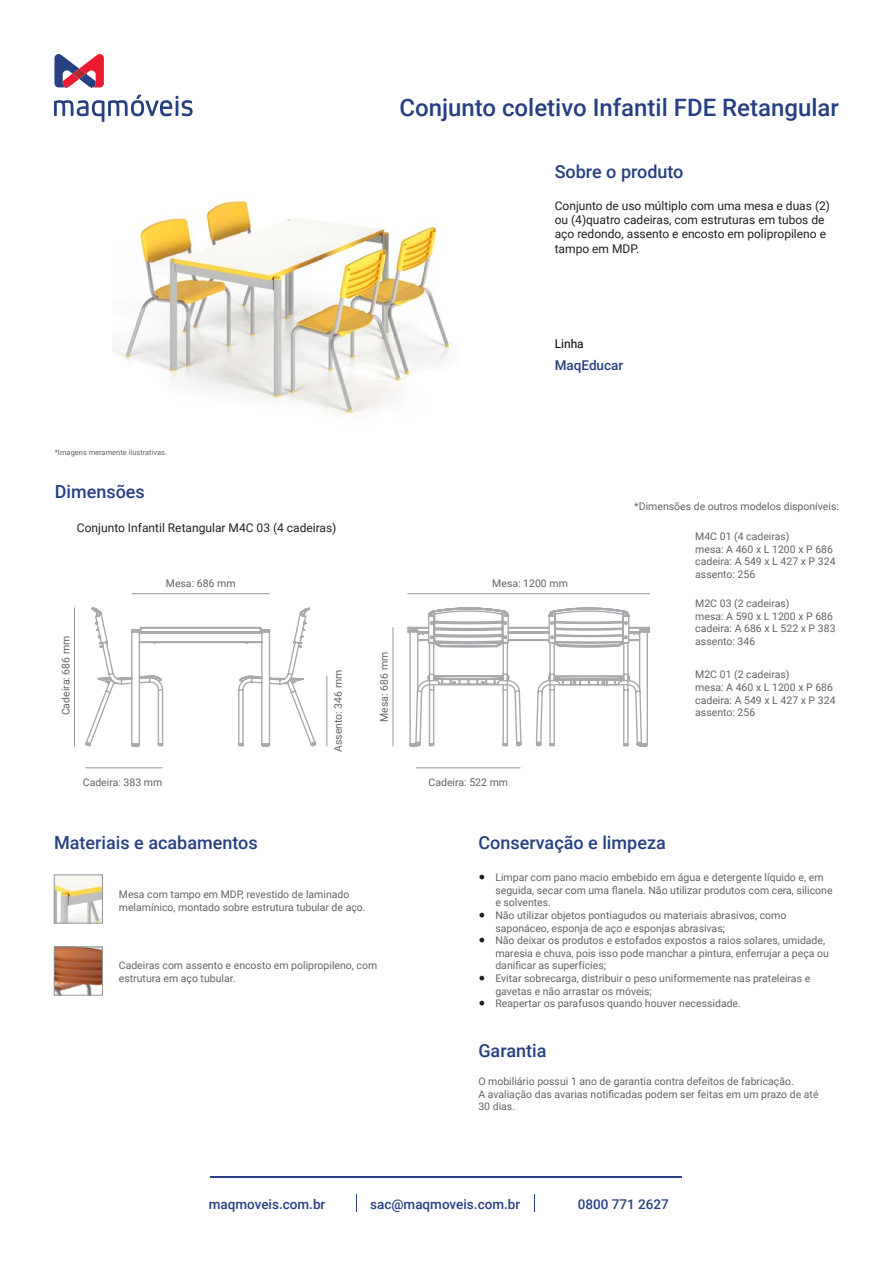
<style>
.page{position:relative;width:893px;height:1263px;background:#fff}
.page>*{position:absolute;margin:0;border:0;box-sizing:border-box;transform-origin:0 0}
.t1{font:500 24px "Roboto";color:#264081}
.t2{font:500 18px "Roboto";color:#264081}
.t3{font:500 13.5px "Roboto";color:#264081}
.t4{font:12px/14.4px "Roboto";color:#231f20}
.t5{font:12px "Roboto";color:#000001}
.t6{font:10.5px/12.6px "Roboto";color:#636366}
.t7{font:7.5px "Roboto";color:#636366}
.s1{font-family:"Minion Pro";font-size:18px;color:#231f20}
</style>
<div class="page">
<hr style="left:85px;top:767px;width:78px;height:1px;background:#939598">
<hr style="left:416px;top:767px;width:104px;height:1px;background:#939598">
<hr style="left:132px;top:593px;width:138px;height:1px;background:#939598">
<hr style="left:407px;top:593px;width:243px;height:1px;background:#939598">
<hr style="left:392px;top:627px;width:1px;height:119px;background:#939598">
<img style="left:56px;top:877px;width:45px;height:44px">
<div style="left:54px;top:875px;width:49px;height:48px;border:1px solid #939598"></div>
<img style="left:56px;top:949px;width:45px;height:44px">
<div style="left:54px;top:947px;width:49px;height:48px;border:1px solid #939598"></div>
<svg style="left:54px;top:95px;width:139px;height:27px"></svg>
<svg style="left:54px;top:54px;width:50px;height:33px"></svg>
<img style="left:112px;top:200px;width:343px;height:215px">
<svg style="left:74px;top:607px;width:254px;height:140px"></svg>
<svg style="left:407px;top:607px;width:243px;height:140px"></svg>
<hr style="left:211px;top:1176px;width:471px;height:1px;background:#264081">
<svg style="left:356px;top:1194px;width:1px;height:18px"></svg>
<svg style="left:534px;top:1194px;width:1px;height:18px"></svg>
<p class="t1" style="left:399px;top:91px;width:441px">Conjunto coletivo Infantil FDE Retangular</p>
<p class="t2" style="left:555px;top:159px;width:130px">Sobre o produto</p>
<p class="t4" style="left:555px;top:198px;width:277px">Conjunto de uso múltiplo com uma mesa e duas (2) ou (4)quatro cadeiras, com estruturas em tubos de aço redondo, assento e encosto em polipropileno e tampo em MDP.</p>
<p class="t5" style="left:555px;top:335px;width:31px">Linha</p>
<p class="t3" style="left:555px;top:356px;width:70px">MaqEducar</p>
<p class="t7" style="left:55px;top:447px;width:114px">*Imagens meramente ilustrativas.</p>
<p class="t2" style="left:55px;top:479px;width:92px">Dimensões</p>
<p class="t4" style="left:77px;top:520px;width:261px">Conjunto Infantil Retangular M4C 03 (4 cadeiras)</p>
<p class="t6" style="left:166px;top:576px;width:71px">Mesa: 686 mm</p>
<p class="t6" style="left:492px;top:576px;width:77px">Mesa: 1200 mm</p>
<p class="t6" style="left:59px;top:715px;width:81px;rotate:-90deg">Cadeira: 686 mm</p>
<p class="t6" style="left:331px;top:752px;width:84px;rotate:-90deg">Assento: 346 mm</p>
<p class="t6" style="left:377px;top:722px;width:71px;rotate:-90deg">Mesa: 686 mm</p>
<p class="t6" style="left:83px;top:775px;width:81px">Cadeira: 383 mm</p>
<p class="t6" style="left:429px;top:775px;width:81px">Cadeira: 522 mm</p>
<p class="t6" style="left:634px;top:499px;width:206px">*Dimensões de outros modelos disponíveis:</p>
<p class="t6" style="left:695px;top:530px;width:96px">M4C 01 (4 cadeiras)</p>
<p class="t6" style="left:695px;top:542px;width:139px">mesa: A 460 x L 1200 x P 686</p>
<p class="t6" style="left:695px;top:555px;width:142px">cadeira: A 549 x L 427 x P 324</p>
<p class="t6" style="left:695px;top:567px;width:62px">assento: 256</p>
<p class="t6" style="left:695px;top:597px;width:96px">M2C 03 (2 cadeiras)</p>
<p class="t6" style="left:695px;top:609px;width:139px">mesa: A 590 x L 1200 x P 686</p>
<p class="t6" style="left:695px;top:622px;width:142px">cadeira: A 686 x L 522 x P 383</p>
<p class="t6" style="left:695px;top:635px;width:62px">assento: 346</p>
<p class="t6" style="left:695px;top:668px;width:96px">M2C 01 (2 cadeiras)</p>
<p class="t6" style="left:695px;top:681px;width:139px">mesa: A 460 x L 1200 x P 686</p>
<p class="t6" style="left:695px;top:693px;width:142px">cadeira: A 549 x L 427 x P 324</p>
<p class="t6" style="left:695px;top:706px;width:62px">assento: 256</p>
<p class="t2" style="left:54px;top:830px;width:205px">Materiais e acabamentos</p>
<p class="t6" style="left:119px;top:888px;width:248px">Mesa com tampo em MDP, revestido de laminado melamínico, montado sobre estrutura tubular de aço.</p>
<p class="t6" style="left:119px;top:959px;width:260px">Cadeiras com assento e encosto em polipropileno, com estrutura em aço tubular.</p>
<p class="t2" style="left:478px;top:830px;width:189px">Conservação e limpeza</p>
<p class="t6" style="left:495px;top:871px;width:339px;text-indent:-17px"><span class="s1">•</span> Limpar com pano macio embebido em água e detergente líquido e, em seguida, secar com uma flanela. Não utilizar produtos com cera, silicone e solventes.</p>
<p class="t6" style="left:495px;top:908px;width:292px;text-indent:-17px"><span class="s1">•</span> Não utilizar objetos pontiagudos ou materiais abrasivos, como saponáceo, esponja de aço e esponjas abrasivas;</p>
<p class="t6" style="left:495px;top:934px;width:335px;text-indent:-17px"><span class="s1">•</span> Não deixar os produtos e estofados expostos a raios solares, umidade, maresia e chuva, pois isso pode manchar a pintura, enferrujar a peça ou danificar as superfícies;</p>
<p class="t6" style="left:495px;top:971px;width:316px;text-indent:-17px"><span class="s1">•</span> Evitar sobrecarga, distribuir o peso uniformemente nas prateleiras e gavetas e não arrastar os móveis;</p>
<p class="t6" style="left:478px;top:997px;width:264px"><span class="s1">•</span> Reapertar os parafusos quando houver necessidade.</p>
<p class="t2" style="left:478px;top:1038px;width:70px">Garantia</p>
<p class="t6" style="left:478px;top:1075px;width:317px">O mobiliário possui 1 ano de garantia contra defeitos de fabricação.</p>
<p class="t6" style="left:478px;top:1087px;width:342px">A avaliação das avarias notificadas podem ser feitas em um prazo de até<br>30 dias.</p>
<p class="t3" style="left:209px;top:1195px;width:118px">maqmoveis.com.br</p>
<p class="t3" style="left:370px;top:1195px;width:152px">sac@maqmoveis.com.br</p>
<p class="t3" style="left:578px;top:1195px;width:93px">0800 771 2627</p>
</div>
